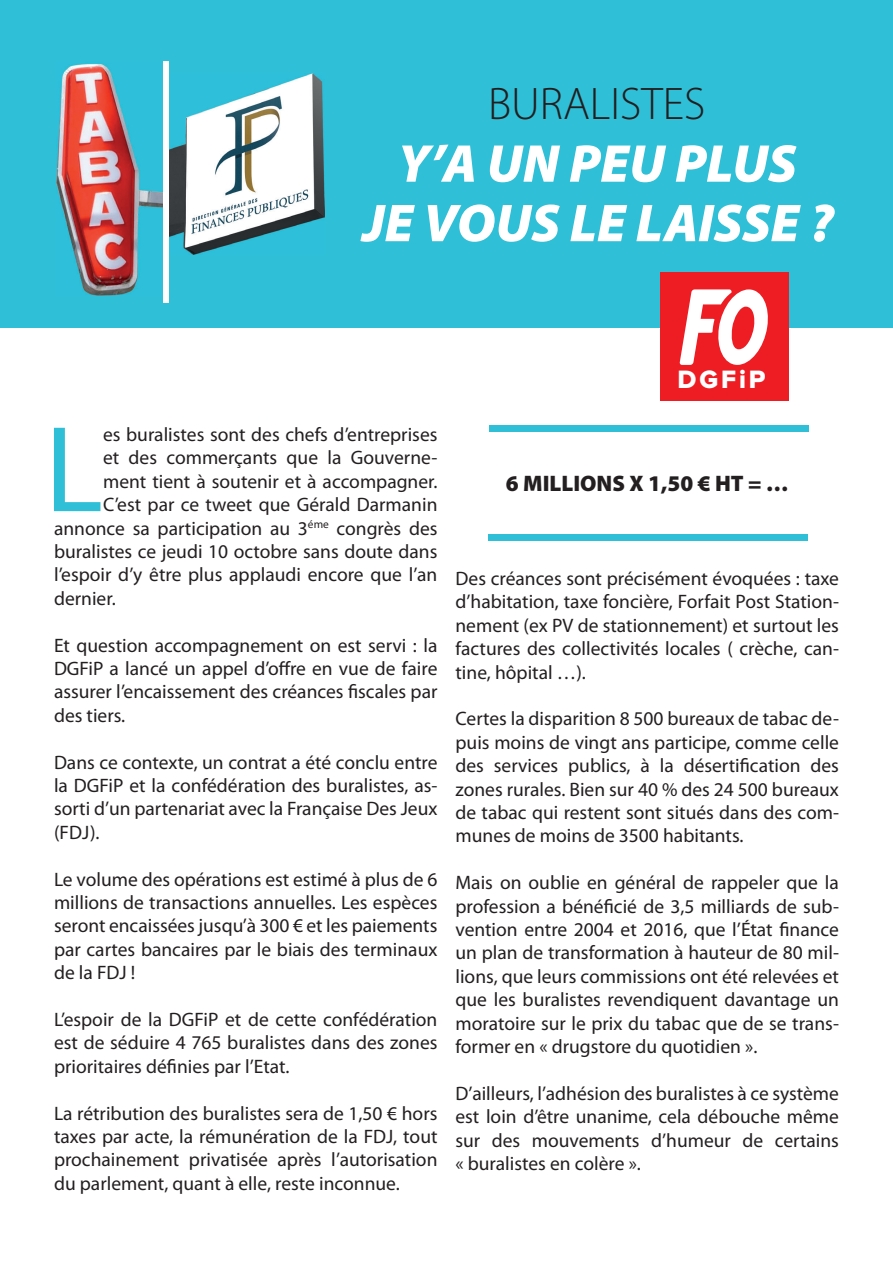
<style>
.page{position:relative;width:893px;height:1263px;background:#fff}
.page>*{position:absolute;margin:0;border:0;box-sizing:border-box;transform-origin:0 0}
.t1{font:123.6px "Myriad Pro";color:#2fc0d8}
.t2{font:italic 900 53.7px/59.6px "Myriad Pro";color:#fff;text-align:center}
.t3{font:300 45.9px "Myriad Pro";color:#231f20}
.t4{font:26.1px "Proxima Nova Extrabld";letter-spacing:.11em;color:#fff}
.t5{font:900 22.5px "Myriad Pro";color:#231f20}
.t6{font:19.5px/23.4px "Myriad Pro";color:#231f20;text-align:justify}
</style>
<div class="page">
<div style="left:0;top:0;width:893px;height:327px;background:#2fc0d8"></div>
<img style="left:57px;top:64px;width:106px;height:232px">
<img style="left:169px;top:73px;width:155px;height:181px">
<div style="left:163px;top:62px;width:6px;height:241px;background:#fff"></div>
<div style="left:489px;top:425px;width:320px;height:7px;background:#2fc0d8"></div>
<div style="left:488px;top:535px;width:320px;height:6px;background:#2fc0d8"></div>
<div style="left:660px;top:272px;width:129px;height:129px;background:#ee1d23"></div>
<svg style="left:679px;top:289px;width:89px;height:76px"></svg>
<h3 class="t3" style="left:488px;top:76px;width:219px">BURALISTES</h3>
<h2 class="t2" style="left:362px;top:132px;width:473px">Y’A UN PEU PLUS<br>JE VOUS LE LAISSE ?</h2>
<p class="t1" style="left:45px;top:393px;width:60px">L</p>
<p class="t6" style="left:103px;top:422px;width:336px">es buralistes sont des chefs d’entreprises</p>
<p class="t6" style="left:103px;top:446px;width:336px">et des commerçants que la Gouverne-</p>
<p class="t6" style="left:103px;top:469px;width:336px">ment tient à soutenir et à accompagner.</p>
<p class="t6" style="left:103px;top:493px;width:336px">C’est par ce tweet que Gérald Darmanin</p>
<p class="t6" style="left:54px;top:516px;width:385px">annonce sa participation au 3<sup>éme</sup> congrès des</p>
<p class="t6" style="left:54px;top:539px;width:385px">buralistes ce jeudi 10 octobre sans doute dans</p>
<p class="t6" style="left:54px;top:563px;width:385px">l’espoir d’y être plus applaudi encore que l’an</p>
<p class="t6" style="left:54px;top:586px;width:63px">dernier.</p>
<p class="t6" style="left:54px;top:633px;width:385px">Et question accompagnement on est servi : la DGFiP a lancé un appel d’offre en vue de faire assurer l’encaissement des créances fiscales par des tiers.</p>
<p class="t6" style="left:54px;top:750px;width:385px">Dans ce contexte, un contrat a été conclu entre la DGFiP et la confédération des buralistes, as&shy;sorti d’un partenariat avec la Française Des Jeux (FDJ).</p>
<p class="t6" style="left:54px;top:867px;width:385px">Le volume des opérations est estimé à plus de 6 millions de transactions annuelles. Les espèces seront encaissées jusqu’à 300 € et les paiements par cartes bancaires par le biais des terminaux de la FDJ !</p>
<p class="t6" style="left:54px;top:1007px;width:385px">L’espoir de la DGFiP et de cette confédération est de séduire 4 765 buralistes dans des zones prioritaires définies par l’Etat.</p>
<p class="t6" style="left:54px;top:1101px;width:385px">La rétribution des buralistes sera de 1,50 € hors taxes par acte, la rémunération de la FDJ, tout prochainement privatisée après l’autorisation du parlement, quant à elle, reste inconnue.</p>
<p class="t4" style="left:678px;top:368px;width:90px">DGFiP</p>
<p class="t5" style="left:506px;top:471px;width:284px">6 MILLIONS X 1,50 € HT = …</p>
<p class="t6" style="left:455px;top:566px;width:385px">Des créances sont précisément évoquées : taxe d’habitation, taxe foncière, Forfait Post Station&shy;nement (ex PV de stationnement) et surtout les factures des collectivités locales ( crèche, can&shy;tine, hôpital …).</p>
<p class="t6" style="left:455px;top:707px;width:385px">Certes la disparition 8 500 bureaux de tabac de&shy;puis moins de vingt ans participe, comme celle des services publics, à la désertification des zones rurales. Bien sur 40 % des 24 500 bureaux de tabac qui restent sont situés dans des com&shy;munes de moins de 3500 habitants.</p>
<p class="t6" style="left:455px;top:871px;width:385px">Mais on oublie en général de rappeler que la profession a bénéficié de 3,5 milliards de sub&shy;vention entre 2004 et 2016, que l’État finance un plan de transformation à hauteur de 80 mil&shy;lions, que leurs commissions ont été relevées et que les buralistes revendiquent davantage un moratoire sur le prix du tabac que de se trans&shy;former en « drugstore du quotidien ».</p>
<p class="t6" style="left:455px;top:1081px;width:385px">D’ailleurs, l’adhésion des buralistes à ce système est loin d’être unanime, cela débouche même sur des mouvements d’humeur de certains « buralistes en colère ».</p>
</div>
